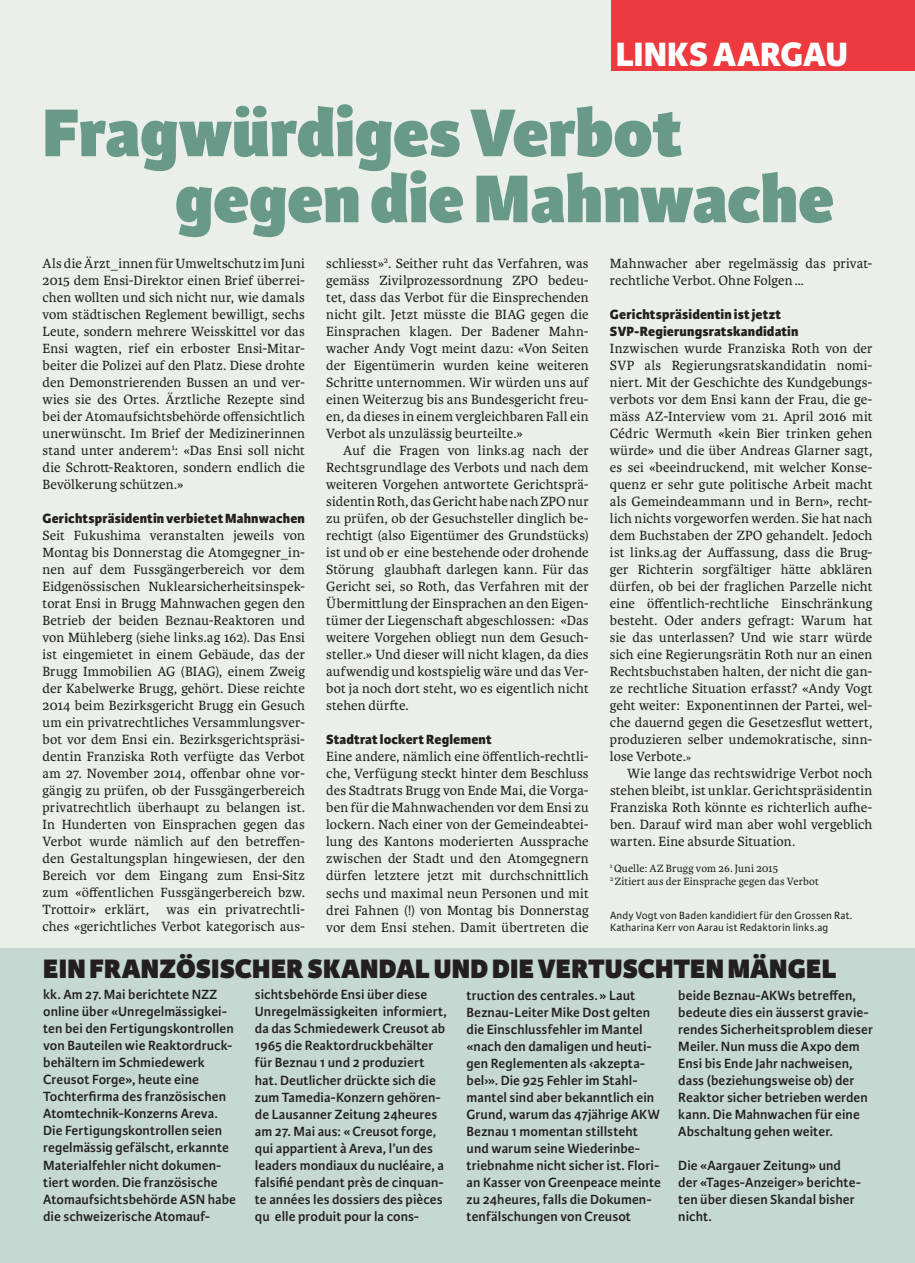
<style>
.page{position:relative;width:915px;height:1263px;background:#fff}
.page>*{position:absolute;margin:0;border:0;box-sizing:border-box;transform-origin:0 0}
.t1{font:800 72px/66px "Karmina Sans";letter-spacing:-.005em;color:#689989}
.t2{font:800 36px "Karmina Sans";color:#fff}
.t3{font:800 28.5px "Karmina Sans";letter-spacing:.005em;color:#231f20}
.t4{font:14.25px/17px "Karmina";letter-spacing:.005em;color:#231f20;text-align:justify}
.t5{font:600 14.25px/17px "Karmina Sans";letter-spacing:.005em;color:#231f20}
.t6{font:800 14.25px/17px "Karmina Sans";letter-spacing:.01em;color:#231f20}
.t7{font:11.25px/12.8px "Karmina Sans";letter-spacing:.015em;color:#231f20}
.t8{font:11.25px/12.8px "Karmina";letter-spacing:.015em;color:#231f20}
.s1{font-size:11.25px}
</style>
<div class="page">
<div style="left:0;top:0;width:914px;height:1263px;background:#eaf0e9"></div>
<div style="left:1px;top:948px;width:913px;height:315px;background:#c5d8d1"></div>
<div style="left:611px;top:0;width:303px;height:70px;background:#ee3a3e"></div>
<h2 class="t2" style="left:615px;top:33px;width:234px">LINKS AARGAU</h2>
<h1 class="t1" style="left:175px;top:103px;width:660px;text-indent:-132px">Fragwürdiges Verbot gegen die Mahnwache</h1>
<p class="t4" style="left:609px;top:255px;width:264px">Mahnwacher aber regelmässig das privat&shy;rechtliche Verbot. Ohne Folgen…</p>
<p class="t6" style="left:609px;top:306px;width:190px">Gerichtspräsidentin ist jetzt<br>SVP-Regierungsratskandidatin</p>
<p class="t4" style="left:609px;top:340px;width:264px">Inzwischen wurde Franziska Roth von der SVP als Regierungsratskandidatin nomi&shy;niert. Mit der Geschichte des Kundgebungs&shy;verbots vor dem Ensi kann der Frau, die ge&shy;mäss AZ-Interview vom 21. April 2016 mit Cédric Wermuth «kein Bier trinken gehen würde» und die über Andreas Glarner sagt, es sei «beeindruckend, mit welcher Konse&shy;quenz er sehr gute politische Arbeit macht als Gemeindeammann und in Bern», recht&shy;lich nichts vorgeworfen werden. Sie hat nach dem Buchstaben der ZPO gehandelt. Jedoch ist links.ag der Auffassung, dass die Brug&shy;ger Richterin sorgfältiger hätte abklären dürfen, ob bei der fraglichen Parzelle nicht eine öffentlich-rechtliche Einschränkung besteht. Oder anders gefragt: Warum hat sie das unterlassen? Und wie starr würde sich eine Regierungsrätin Roth nur an einen Rechtsbuchstaben halten, der nicht die gan&shy;ze rechtliche Situation erfasst? «Andy Vogt geht weiter: Exponentinnen der Partei, wel&shy;che dauernd gegen die Gesetzesflut wettert, produzieren selber undemokratische, sinn&shy;lose Verbote.<span class="s1">»</span></p>
<p class="t4" style="left:609px;top:765px;width:264px;text-indent:17px">Wie lange das rechtswidrige Verbot noch stehen bleibt, ist unklar. Gerichtspräsidentin Franziska Roth könnte es richterlich aufhe&shy;ben. Darauf wird man aber wohl vergeblich warten. Eine absurde Situation.</p>
<p class="t8" style="left:609px;top:862px;width:210px"><sup>1</sup> Quelle: AZ Brugg vom 26. Juni 2015<br><sup>2</sup> Zitiert aus der Einsprache gegen das Verbot</p>
<p class="t7" style="left:609px;top:909px;width:244px">Andy Vogt von Baden kandidiert für den Grossen Rat.<br>Katharina Kerr von Aarau ist Redaktorin links.ag</p>
<h3 class="t3" style="left:43px;top:952px;width:794px">EIN FRANZÖSISCHER SKANDAL UND DIE VERTUSCHTEN MÄNGEL</h3>
<p class="t5" style="left:43px;top:986px;width:194px">kk. Am 27. Mai berichtete NZZ online über «Unregelmässigkei&shy;ten bei den Fertigungskontrollen von Bauteilen wie Reaktordruck&shy;behältern im Schmiedewerk<br>Creusot Forge», heute eine<br>Tochterfirma des französischen<br>Atomtechnik-Konzerns Areva.<br>Die Fertigungskontrollen seien regelmässig gefälscht, erkannte<br>Materialfehler nicht dokumen&shy;tiert worden. Die französische<br>Atomaufsichtsbehörde ASN habe die schweizerische Atomauf-</p>
<p class="t5" style="left:255px;top:986px;width:193px">sichtsbehörde Ensi über diese<br>Unregelmässigkeiten informiert, da das Schmiedewerk Creusot ab<br>1965 die Reaktordruckbehälter für Beznau 1 und 2 produziert hat. Deutlicher drückte sich die zum Tamedia-Konzern gehören&shy;de Lausanner Zeitung 24heures am 27. Mai aus: «Creusot forge, qui appartient à Areva, l’un des leaders mondiaux du nucléaire, a falsifié pendant près de cinquan&shy;te années les dossiers des pièces qu elle produit pour la cons-</p>
<p class="t5" style="left:466px;top:986px;width:196px">truction des centrales. » Laut<br>Beznau-Leiter Mike Dost gelten die Einschlussfehler im Mantel «nach den damaligen und heuti&shy;gen Reglementen als ‹akzepta&shy;bel›». Die 925 Fehler im Stahl&shy;mantel sind aber bekanntlich ein<br>Grund, warum das 47jährige AKW<br>Beznau 1 momentan stillsteht und warum seine Wiederinbe&shy;triebnahme nicht sicher ist. Flori&shy;an Kasser von Greenpeace meinte zu 24heures, falls die Dokumen&shy;tenfälschungen von Creusot</p>
<p class="t5" style="left:678px;top:987px;width:196px">beide Beznau-AKWs betreffen, bedeute dies ein äusserst gravie&shy;rendes Sicherheitsproblem dieser<br>Meiler. Nun muss die Axpo dem<br>Ensi bis Ende Jahr nachweisen, dass (beziehungsweise ob) der<br>Reaktor sicher betrieben werden kann. Die Mahnwachen für eine<br>Abschaltung gehen weiter.</p>
<p class="t4" style="left:43px;top:255px;width:264px">Als die Ärzt_innen für Umweltschutz im Juni 2015 dem Ensi-Direktor einen Brief überrei&shy;chen wollten und sich nicht nur, wie damals vom städtischen Reglement bewilligt, sechs Leute, sondern mehrere Weisskittel vor das Ensi wagten, rief ein erboster Ensi-Mitar&shy;beiter die Polizei auf den Platz. Diese drohte den Demonstrierenden Bussen an und ver&shy;wies sie des Ortes. Ärztliche Rezepte sind bei der Atomaufsichtsbehörde offensichtlich unerwünscht. Im Brief der Medizinerinnen stand unter anderem<sup>1</sup>: «Das Ensi soll nicht die Schrott-Reaktoren, sondern endlich die Bevölkerung schützen.»</p>
<p class="t6" style="left:43px;top:510px;width:264px">Gerichtspräsidentin verbietet Mahnwachen</p>
<p class="t4" style="left:43px;top:527px;width:264px">Seit Fukushima veranstalten jeweils von Montag bis Donnerstag die Atomgegner_in&shy;nen auf dem Fussgängerbereich vor dem Eidgenössischen Nuklearsicherheitsinspek&shy;torat Ensi in Brugg Mahnwachen gegen den Betrieb der beiden Beznau-Reaktoren und von Mühleberg (siehe links.ag 162). Das Ensi ist eingemietet in einem Gebäude, das der Brugg Immobilien AG (BIAG), einem Zweig der Kabelwerke Brugg, gehört. Diese reichte 2014 beim Bezirksgericht Brugg ein Gesuch um ein privatrechtliches Versammlungsver&shy;bot vor dem Ensi ein. Bezirksgerichtspräsi&shy;dentin Franziska Roth verfügte das Verbot am 27. November 2014, offenbar ohne vor&shy;gängig zu prüfen, ob der Fussgängerbereich privatrechtlich überhaupt zu belangen ist.<br>In Hunderten von Einsprachen gegen das Verbot wurde nämlich auf den betreffen&shy;den Gestaltungsplan hingewiesen, der den Bereich vor dem Eingang zum Ensi-Sitz zum «öffentlichen Fussgängerbereich bzw.<br>Trottoir» erklärt, was ein privatrechtli&shy;ches «gerichtliches Verbot kategorisch aus-</p>
<p class="t4" style="left:326px;top:255px;width:264px">schliesst»<sup>2</sup>. Seither ruht das Verfahren, was gemäss Zivilprozessordnung ZPO bedeu&shy;tet, dass das Verbot für die Einsprechenden nicht gilt. Jetzt müsste die BIAG gegen die Einsprachen klagen. Der Badener Mahn&shy;wacher Andy Vogt meint dazu: «Von Seiten der Eigentümerin wurden keine weiteren Schritte unternommen. Wir würden uns auf einen Weiterzug bis ans Bundesgericht freu&shy;en, da dieses in einem vergleichbaren Fall ein Verbot als unzulässig beurteilte.»</p>
<p class="t4" style="left:326px;top:442px;width:264px;text-indent:17px">Auf die Fragen von links.ag nach der Rechtsgrundlage des Verbots und nach dem weiteren Vorgehen antwortete Gerichtsprä&shy;sidentin Roth, das Gericht habe nach ZPO nur zu prüfen, ob der Gesuchsteller dinglich be&shy;rechtigt (also Eigentümer des Grundstücks) ist und ob er eine bestehende oder drohende Störung glaubhaft darlegen kann. Für das Gericht sei, so Roth, das Verfahren mit der Übermittlung der Einsprachen an den Eigen&shy;tümer der Liegenschaft abgeschlossen: «Das weitere Vorgehen obliegt nun dem Gesuch&shy;steller.» Und dieser will nicht klagen, da dies aufwendig und kostspielig wäre und das Ver&shy;bot ja noch dort steht, wo es eigentlich nicht stehen dürfte.</p>
<p class="t6" style="left:326px;top:732px;width:167px">Stadtrat lockert Reglement</p>
<p class="t4" style="left:326px;top:748px;width:264px">Eine andere, nämlich eine öffentlich-rechtli&shy;che, Verfügung steckt hinter dem Beschluss des Stadtrats Brugg von Ende Mai, die Vorga&shy;ben für die Mahnwachenden vor dem Ensi zu lockern. Nach einer von der Gemeindeabtei&shy;lung des Kantons moderierten Aussprache zwischen der Stadt und den Atomgegnern dürfen letztere jetzt mit durchschnittlich sechs und maximal neun Personen und mit drei Fahnen (!) von Montag bis Donnerstag vor dem Ensi stehen. Damit übertreten die</p>
<p class="t5" style="left:678px;top:1157px;width:184px">Die «Aargauer Zeitung» und der «Tages-Anzeiger» berichte&shy;ten über diesen Skandal bisher nicht.</p>
</div>
